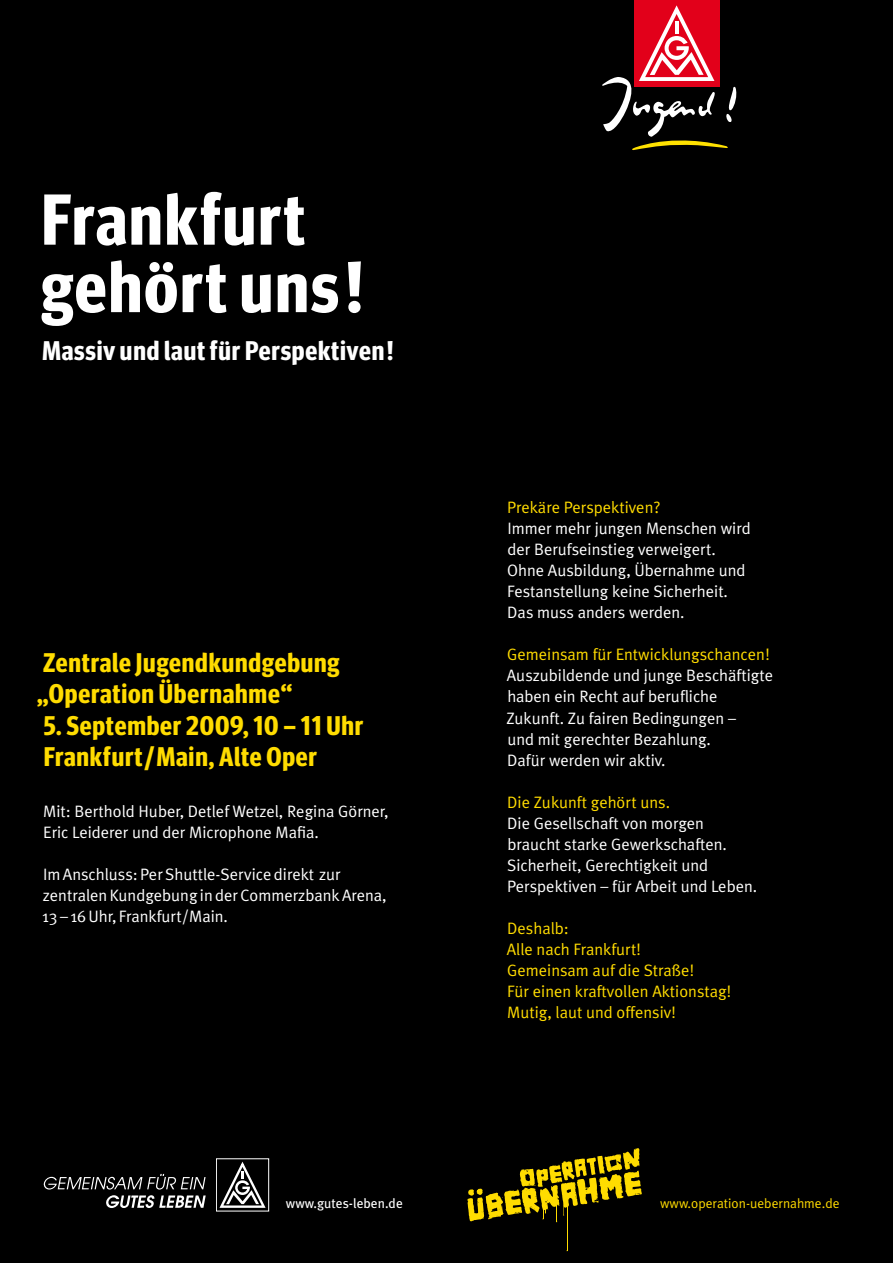
<style>
.page{position:relative;width:893px;height:1263px;background:#000}
.page>*{position:absolute;margin:0;border:0;box-sizing:border-box;transform-origin:0 0}
.t1{font:700 72px/67.5px "Meta Headline Cond OT";letter-spacing:.03em;color:#fff}
.t2{font:700 27px/31.5px "Meta Headline Cond OT";letter-spacing:.03em;color:#ffdc00}
.t3{font:700 27px "Meta Headline Cond OT";letter-spacing:.03em;color:#fff}
.t4{font:16.5px/21px "Meta Plus";color:#fff}
.t5{font:16.5px/21px "Meta Plus";color:#ffdc00}
.t6{font:13.5px "Meta Plus";color:#ffdc00}
.t7{font:13.5px "Meta Plus";color:#fff}
</style>
<div class="page">
<div style="left:634px;top:0;width:85px;height:86px;background:#e2001a"></div>
<svg style="left:602px;top:5px;width:134px;height:145px"></svg>
<hr style="left:675px;top:21px;width:4px;height:13px;background:#fff">
<hr style="left:567px;top:1202px;width:1px;height:49px;background:#ffdc00">
<svg style="left:467px;top:1148px;width:175px;height:74px"></svg>
<div style="left:216px;top:1158px;width:53px;height:53px;border:1px solid #fff"></div>
<svg style="left:218px;top:1159px;width:49px;height:51px"></svg>
<svg style="left:43px;top:1174px;width:163px;height:15px"></svg>
<svg style="left:106px;top:1195px;width:100px;height:13px"></svg>
<h1 class="t1" style="left:41px;top:184px;width:323px">Frankfurt gehört uns!</h1>
<h2 class="t3" style="left:43px;top:335px;width:352px">Massiv und laut für Perspektiven!</h2>
<h2 class="t2" style="left:37px;top:646px;width:304px">Zentrale Jugendkundgebung „Operation Übernahme“</h2>
<h2 class="t2" style="left:44px;top:709px;width:321px">5. September 2009, 10 – 11 Uhr<br>Frankfurt/Main, Alte Oper</h2>
<p class="t4" style="left:43px;top:800px;width:347px">Mit: Berthold Huber, Detlef Wetzel, Regina Görner,<br>Eric Leiderer und der Microphone Mafia.</p>
<p class="t4" style="left:42px;top:863px;width:346px">Im Anschluss: Per Shuttle-Service direkt zur zentralen Kundgebung in der Commerzbank Arena,<br>13 – 16 Uhr, Frankfurt/Main.</p>
<p class="t5" style="left:507px;top:497px;width:155px">Prekäre Perspektiven?</p>
<p class="t4" style="left:507px;top:518px;width:245px">Immer mehr jungen Menschen wird der Berufseinstieg verweigert.<br>Ohne Ausbildung, Übernahme und<br>Festanstellung keine Sicherheit.<br>Das muss anders werden.</p>
<p class="t5" style="left:507px;top:644px;width:264px">Gemeinsam für Entwicklungschancen!</p>
<p class="t4" style="left:506px;top:665px;width:268px">Auszubildende und junge Beschäftigte haben ein Recht auf berufliche<br>Zukunft. Zu fairen Bedingungen –<br>und mit gerechter Bezahlung.<br>Dafü r werden wir aktiv.</p>
<p class="t5" style="left:507px;top:791px;width:164px">Die Zukunft gehört uns.</p>
<p class="t4" style="left:507px;top:812px;width:252px">Die Gesellschaft von morgen braucht starke Gewerkschaften.<br>Sicherheit, Gerechtigkeit und<br>Perspektiven – für Arbeit und Leben.</p>
<p class="t5" style="left:507px;top:917px;width:226px">Deshalb:<br>Alle nach Frankfurt!<br>Gemeinsam auf die Straße!<br>Für einen kraftvollen Aktionstag!<br>Mutig, laut und offensiv!</p>
<p class="t7" style="left:286px;top:1195px;width:118px">www.gutes-leben.de</p>
<p class="t6" style="left:660px;top:1195px;width:181px">www.operation-uebernahme.de</p>
</div>
